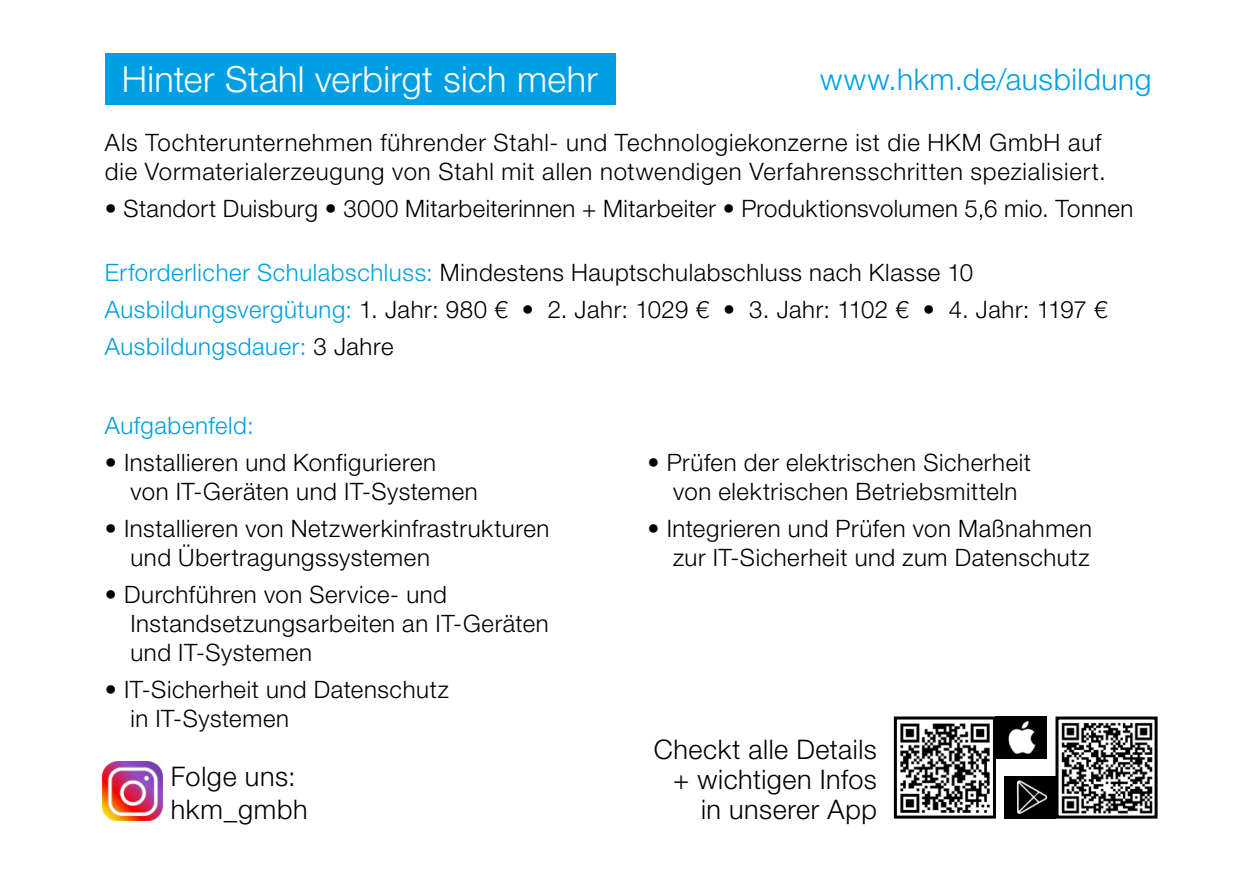
<style>
.page{position:relative;width:1259px;height:893px;background:#fff}
.page>*{position:absolute;margin:0;border:0;box-sizing:border-box;transform-origin:0 0}
.t1{font:300 36px "Helvetica Neue LT Pro";letter-spacing:.01em;color:#fff}
.t2{font:300 30px "Helvetica Neue LT Pro";letter-spacing:.02em;color:#009fe3}
.t3{font:300 27px/30px "Helvetica Neue LT Pro";letter-spacing:.02em;color:#000;text-align:right}
.t4{font:300 24px/28.8px "Helvetica Neue LT Pro";letter-spacing:.025em;color:#000}
.t5{font:300 24px "Helvetica Neue LT Pro";letter-spacing:.025em;color:#009fe3}
.s1{color:#009fe3}
</style>
<div class="page">
<img style="left:900px;top:723px;width:90px;height:90px">
<div style="left:894px;top:716px;width:102px;height:103px;border:3px solid #000"></div>
<img style="left:1061px;top:722px;width:92px;height:92px">
<div style="left:1055px;top:716px;width:102px;height:103px;border:3px solid #000"></div>
<div style="left:996px;top:716px;width:51px;height:43px;background:#000"></div>
<img style="left:1008px;top:721px;width:28px;height:33px">
<div style="left:1004px;top:776px;width:51px;height:43px;background:#000"></div>
<img style="left:1016px;top:780px;width:32px;height:35px">
<div style="left:105px;top:54px;width:510px;height:51px;background:#009fe3"></div>
<img style="left:103px;top:761px;width:59px;height:60px">
<h1 class="t1" style="left:122px;top:57px;width:477px">Hinter Stahl verbirgt sich mehr</h1>
<p class="t2" style="left:820px;top:61px;width:333px">www.hkm.de/ausbildung</p>
<p class="t4" style="left:105px;top:128px;width:1002px">Als Tochterunternehmen führender Stahl- und Technologiekonzerne ist die HKM GmbH auf die Vormaterialerzeugung von Stahl mit allen notwendigen Verfahrensschritten spezialisiert.</p>
<p class="t4" style="left:105px;top:194px;width:1030px">• Standort Duisburg • 3000 Mitarbeiterinnen + Mitarbeiter • Produktionsvolumen 5,6 mio. Tonnen</p>
<p class="t4" style="left:105px;top:253px;width:1004px;line-height:37.2px"><span class="s1">Erforderlicher Schulabschluss:</span> Mindestens Hauptschulabschluss nach Klasse 10<br><span class="s1">Ausbildungsvergütung:</span> 1. Jahr: 980 € • 2. Jahr: 1029 € • 3. Jahr: 1102 € • 4. Jahr: 1197 €<br><span class="s1">Ausbildungsdauer:</span> 3 Jahre</p>
<p class="t5" style="left:105px;top:411px;width:150px">Aufgabenfeld:</p>
<p class="t4" style="left:130px;top:448px;width:349px;text-indent:-26px">• Installieren und Konfigurieren von IT-Geräten und IT-Systemen</p>
<p class="t4" style="left:130px;top:514px;width:420px;text-indent:-26px">• Installieren von Netzwerkinfrastrukturen und Übertragungssystemen</p>
<p class="t4" style="left:130px;top:580px;width:420px;text-indent:-26px">• Durchführen von Service- und<br>Instandsetzungsarbeiten an IT-Geräten und IT-Systemen</p>
<p class="t4" style="left:130px;top:675px;width:320px;text-indent:-26px">• IT-Sicherheit und Datenschutz in IT-Systemen</p>
<p class="t3" style="left:171px;top:760px;width:138px;line-height:32.4px;text-align:left">Folge uns: hkm_gmbh</p>
<p class="t4" style="left:647px;top:448px;width:385px;text-align:center">• Prüfen der elektrischen Sicherheit von elektrischen Betriebsmitteln</p>
<p class="t4" style="left:647px;top:514px;width:446px;text-align:right">• Integrieren und Prüfen von Maßnahmen zur IT-Sicherheit und zum Datenschutz</p>
<p class="t3" style="left:654px;top:733px;width:225px">Checkt alle Details + wichtigen Infos in unserer App</p>
</div>
